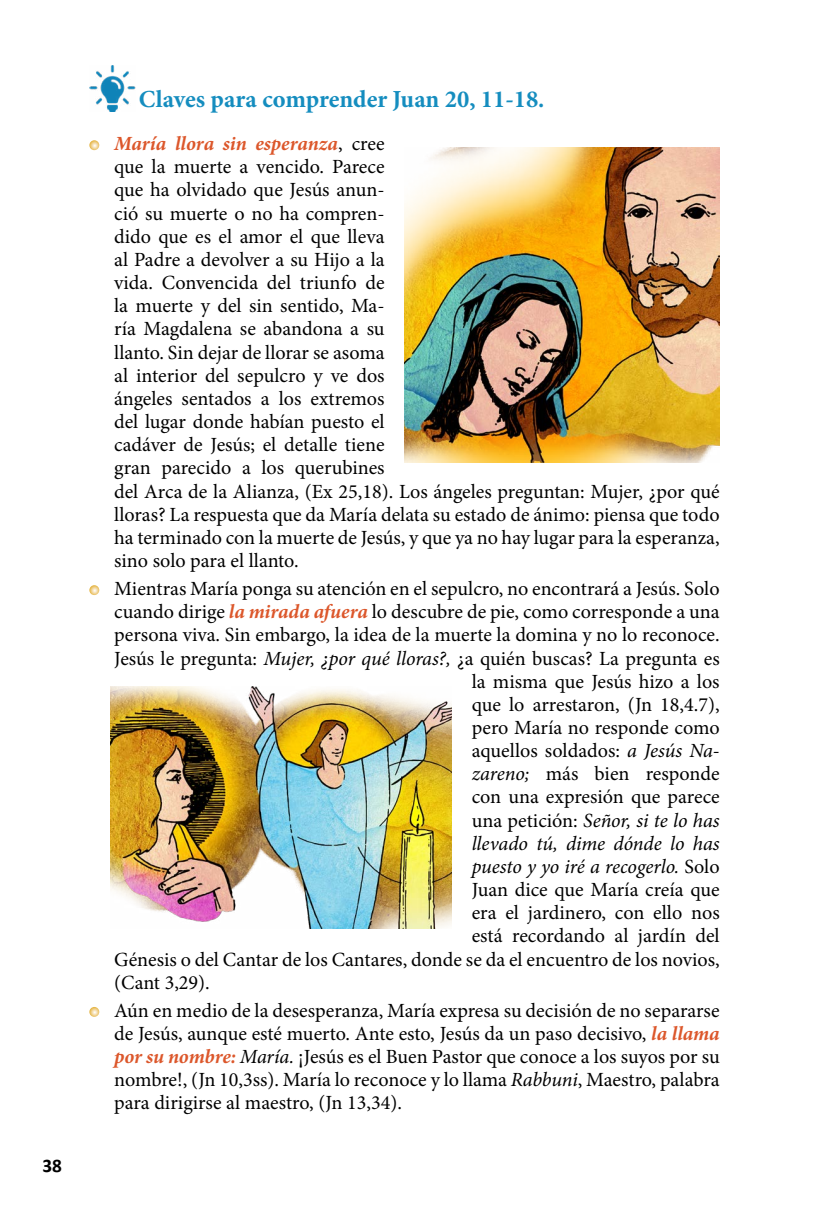
<style>
.page{position:relative;width:819px;height:1216px;background:#fff}
.page>*{position:absolute;margin:0;border:0;box-sizing:border-box;transform-origin:0 0}
.t1{font:700 24.5px "Minion Pro";color:#158dbf}
.t2{font:20.12px/23.1px "Minion Pro";color:#000}
.t3{font:italic 20.12px "Minion Pro";letter-spacing:-.005em;color:#000}
.t4{font:700 19.25px "Calibri";color:#000}
.s1{font-weight:700;font-style:italic;color:#dc572b}
.s2{font-style:italic}
.s3{font-style:normal}
</style>
<div class="page">
<svg style="left:89px;top:140px;width:10px;height:10px"></svg>
<svg style="left:89px;top:585px;width:10px;height:10px"></svg>
<svg style="left:89px;top:1007px;width:10px;height:9px"></svg>
<img style="left:90px;top:66px;width:45px;height:45px">
<img style="left:404px;top:147px;width:315px;height:315px">
<img style="left:111px;top:686px;width:341px;height:242px">
<p class="t4" style="left:42px;top:1153px;width:21px">38</p>
<p class="t1" style="left:139px;top:82px;width:407px">Claves para comprender Juan 20, 11-18.</p>
<p class="t2" style="left:114px;top:132px;width:607px"><span class="s1">María llora sin esperanza</span>, cree<br>que la muerte a vencido. Parece<br>que ha olvidado que Jesús anun-<br>ció su muerte o no ha compren-<br>dido que es el amor el que lleva<br>al Padre a devolver a su Hijo a la<br>vida. Convencida del triunfo de<br>la muerte y del sin sentido, Ma-<br>ría Magdalena se abandona a su<br>llanto. Sin dejar de llorar se asoma<br>al interior del sepulcro y ve dos<br>ángeles sentados a los extremos<br>del lugar donde habían puesto el<br>cadáver de Jesús; el detalle tiene<br>gran parecido a los querubines<br>del Arca de la Alianza, (Ex 25,18). Los ángeles preguntan: Mujer, ¿por qué lloras? La respuesta que da María delata su estado de ánimo: piensa que todo ha terminado con la muerte de Jesús, y que ya no hay lugar para la esperanza, sino solo para el llanto.</p>
<p class="t2" style="left:114px;top:577px;width:607px">Mientras María ponga su atención en el sepulcro, no encontrará a Jesús. Solo</p>
<p class="t2" style="left:114px;top:600px;width:607px">cuando dirige <span class="s1">la mirada afuera</span> lo descubre de pie, como corresponde a una</p>
<p class="t2" style="left:114px;top:623px;width:607px">persona viva. Sin embargo, la idea de la muerte la domina y no lo reconoce.</p>
<p class="t2" style="left:114px;top:646px;width:607px">Jesús le pregunta: <span class="s2">Mujer, ¿por qué lloras?,</span> ¿a quién buscas? La pregunta es</p>
<p class="t2" style="left:471px;top:669px;width:249px">la misma que Jesús hizo a los</p>
<p class="t2" style="left:471px;top:693px;width:249px">que lo arrestaron, (Jn 18,4.7),</p>
<p class="t2" style="left:471px;top:716px;width:249px">pero María no responde como</p>
<p class="t2" style="left:471px;top:739px;width:249px">aquellos soldados: <span class="s2">a Jesús Na-</span></p>
<p class="t2" style="left:471px;top:762px;width:249px"><span class="s2">zareno;</span> más bien responde</p>
<p class="t2" style="left:471px;top:785px;width:249px">con una expresión que parece</p>
<p class="t3" style="left:471px;top:806px;width:249px"><span class="s3">una petición:</span> Señor, si te lo has</p>
<p class="t3" style="left:471px;top:829px;width:249px">llevado tú, dime dónde lo has</p>
<p class="t3" style="left:471px;top:852px;width:249px">puesto y yo iré a recogerlo. <span class="s3">Solo</span></p>
<p class="t2" style="left:471px;top:878px;width:249px">Juan dice que María creía que</p>
<p class="t2" style="left:471px;top:901px;width:249px">era el jardinero, con ello nos</p>
<p class="t2" style="left:471px;top:924px;width:249px">está recordando al jardín del</p>
<p class="t2" style="left:114px;top:947px;width:607px">Génesis o del Cantar de los Cantares, donde se da el encuentro de los novios,</p>
<p class="t2" style="left:114px;top:970px;width:97px">(Cant 3,29).</p>
<p class="t2" style="left:114px;top:998px;width:607px;text-align:justify">Aún en medio de la desesperanza, María expresa su decisión de no separarse de Jesús, aunque esté muerto. Ante esto, Jesús da un paso decisivo, <span class="s1">la llama por su nombre:</span> <span class="s2">María.</span> ¡Jesús es el Buen Pastor que conoce a los suyos por su nombre!, (Jn 10,3ss). María lo reconoce y lo llama <span class="s2">Rabbuni</span>, Maestro, palabra para dirigirse al maestro, (Jn 13,34).</p>
</div>
